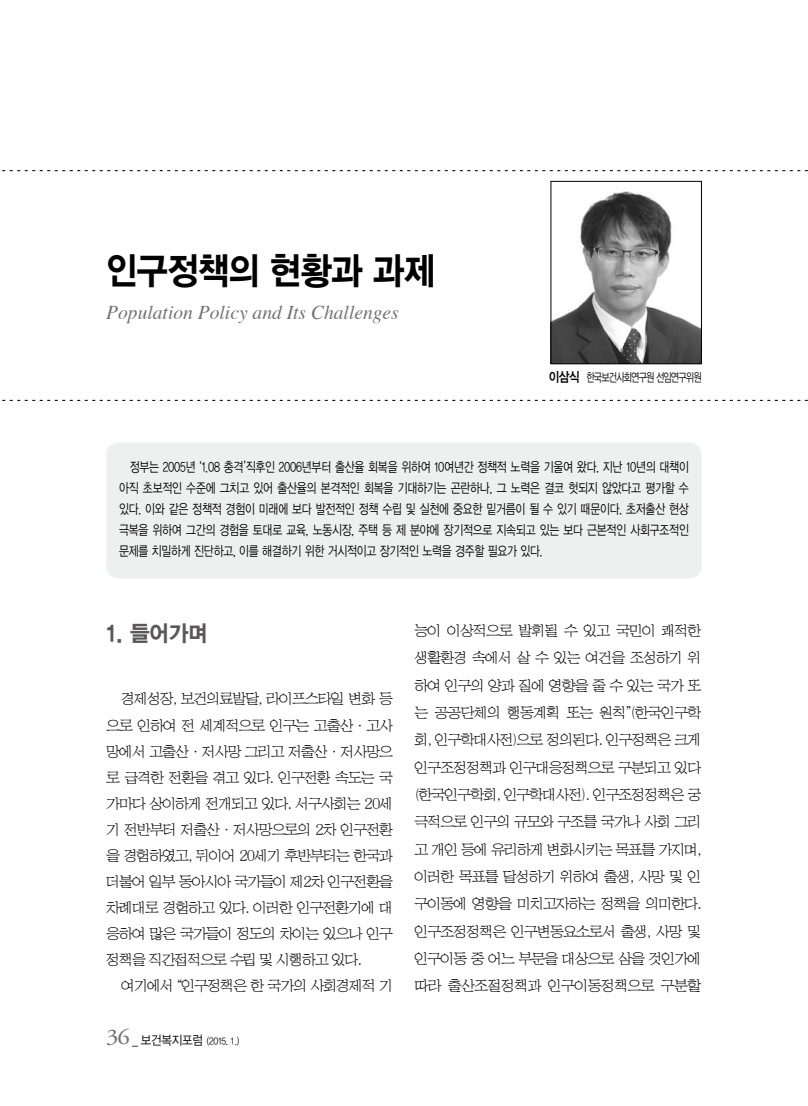
<style>
.page{position:relative;width:808px;height:1106px;background:#fff}
.page>*{position:absolute;margin:0;border:0;box-sizing:border-box;transform-origin:0 0}
.t1{font:37.5px "YDVYGO15";letter-spacing:-.015em;color:#000;scale:.9 1}
.t2{font:22.5px "YDVYGO15";color:#595757;scale:.95 1}
.t3{font:italic 19.5px "Times";color:#727172}
.t4{font:15px/27.3px "HY Sin Mun Myeong Jo Pro";letter-spacing:-.08em;color:#000;text-align:justify}
.t5{font:13.5px/21px "YDVYGO12";letter-spacing:-.02em;color:#000;text-align:justify;scale:.8 1}
.t6{font:12px "YDVYGO12";letter-spacing:-.09em;color:#000;scale:.75 1}
.t7{font:9.75px "YDVYGO12";color:#000;scale:.9 1}
.s1{font-family:"YDVYGO14";font-size:13.5px}
.s2{font-family:"Adobe Garamond Pro";font-size:22.5px;color:#727172}
.s3{font-size:12.75px}
</style>
<div class="page">
<svg style="left:2px;top:400px;width:806px;height:1px"></svg>
<svg style="left:2px;top:170px;width:806px;height:1px"></svg>
<div style="left:106px;top:442px;width:596px;height:136px;background:#eeefef;border-radius:13px"></div>
<img style="left:553px;top:191px;width:147px;height:171px">
<div style="left:551px;top:181px;width:151px;height:183px;border:1px solid #000"></div>
<h1 class="t1" style="left:106px;top:249px;width:367px">인구정책의 현황과 과제</h1>
<h3 class="t3" style="left:106px;top:295px;width:294px">Population Policy and Its Challenges</h3>
<p class="t6" style="left:549px;top:371px;width:205px"><span class="s1">이삼식</span> 한국보건사회연구원 선임연구위원</p>
<p class="t5" style="left:119px;top:457px;width:714px;text-indent:11px">정부는 2005년 ‘1.08 충격’직후인 2006년부터 출산율 회복을 위하여 10여년간 정책적 노력을 기울여 왔다. 지난 10년의 대책이 아직 초보적인 수준에 그치고 있어 출산율의 본격적인 회복을 기대하기는 곤란하나, 그 노력은 결코 헛되지 않았다고 평가할 수 있다. 이와 같은 정책적 경험이 미래에 보다 발전적인 정책 수립 및 실천에 중요한 밑거름이 될 수 있기 때문이다. 초저출산 현상 극복을 위하여 그간의 경험을 토대로 교육, 노동시장, 주택 등 제 분야에 장기적으로 지속되고 있는 보다 근본적인 사회구조적인 문제를 치밀하게 진단하고, 이를 해결하기 위한 거시적이고 장기적인 노력을 경주할 필요가 있다.</p>
<h2 class="t2" style="left:106px;top:620px;width:108px">1. 들어가며</h2>
<p class="t4" style="left:106px;top:686px;width:289px;line-height:26.1px;text-indent:15px">경제성장, 보건의료발달, 라이프스타일 변화 등 으로 인하여 전 세계적으로 인구는 고출산·고사 망에서 고출산·저사망 그리고 저출산·저사망으 로 급격한 전환을 겪고 있다. 인구전환 속도는 국 가마다 상이하게 전개되고 있다. 서구사회는 20세 기 전반부터 저출산·저사망으로의 2차 인구전환 을 경험하였고, 뒤이어 20세기 후반부터는 한국과 더불어 일부 동아시아 국가들이 제2차 인구전환을 차례대로 경험하고 있다. 이러한 인구전환기에 대 응하여 많은 국가들이 정도의 차이는 있으나 인구 정책을 직간접적으로 수립 및 시행하고 있다.</p>
<p class="t4" style="left:121px;top:972px;width:274px">여기에서 “인구정책은 한 국가의 사회경제적 기</p>
<p class="t7" style="left:106px;top:1035px;width:149px"><span class="s2">36</span> <span class="s3">_ 보건복지포럼</span> (2015. 1.)</p>
<p class="t4" style="left:415px;top:617px;width:289px">능이 이상적으로 발휘될 수 있고 국민이 쾌적한 생활환경 속에서 살 수 있는 여건을 조성하기 위 하여 인구의 양과 질에 영향을 줄 수 있는 국가 또 는 공공단체의 행동계획 또는 원칙”(한국인구학 회, 인구학대사전)으로 정의된다. 인구정책은 크게 인구조정정책과 인구대응정책으로 구분되고 있다 (한국인구학회, 인구학대사전). 인구조정정책은 궁 극적으로 인구의 규모와 구조를 국가나 사회 그리 고 개인 등에 유리하게 변화시키는 목표를 가지며, 이러한 목표를 달성하기 위하여 출생, 사망 및 인 구이동에 영향을 미치고자하는 정책을 의미한다. 인구조정정책은 인구변동요소로서 출생, 사망 및 인구이동 중 어느 부문을 대상으로 삼을 것인가에 따라 출산조절정책과 인구이동정책으로 구분할</p>
</div>
